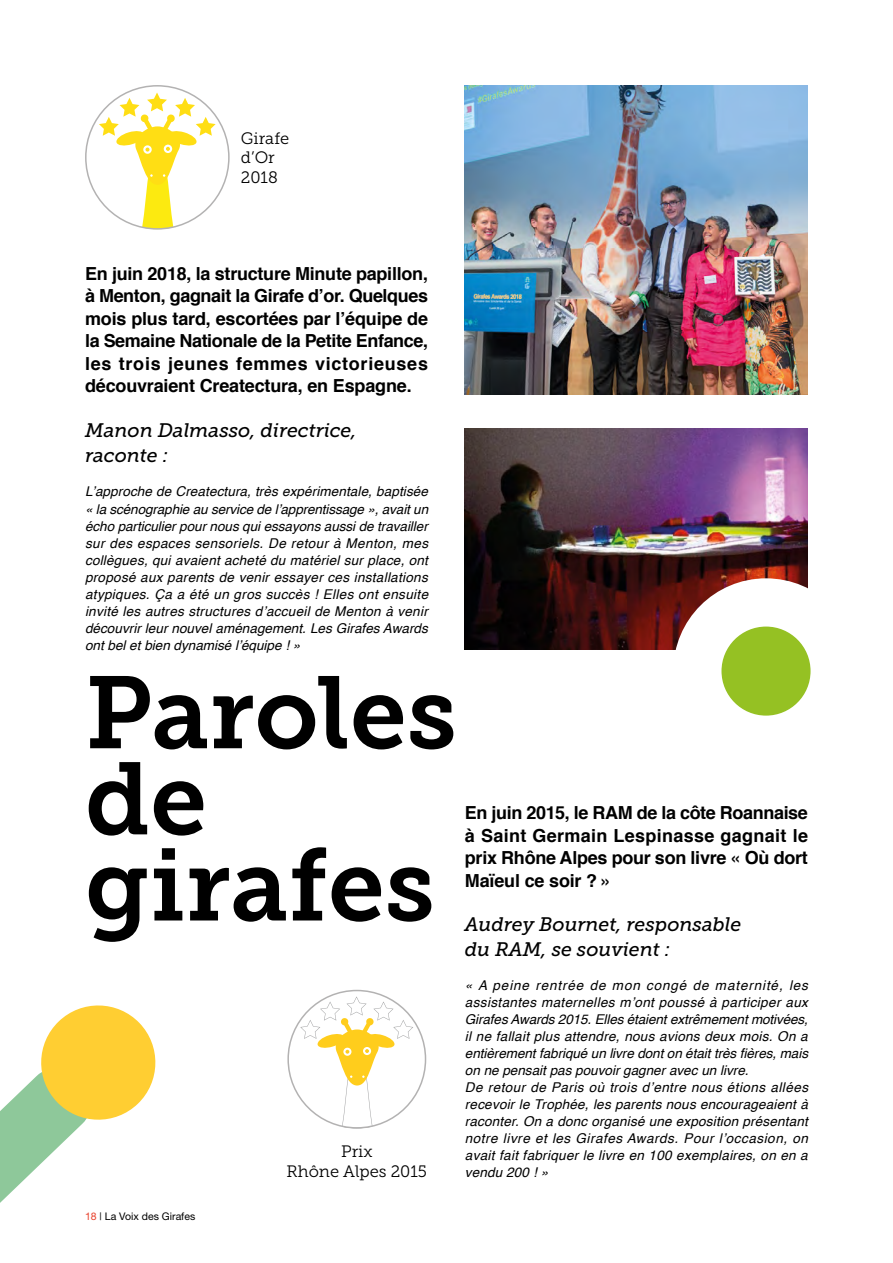
<style>
.page{position:relative;width:893px;height:1263px;background:#fff}
.page>*{position:absolute;margin:0;border:0;box-sizing:border-box;transform-origin:0 0}
.t1{font:101.85px/86.1px "Museo Slab 700";color:#000}
.t2{font:italic 19.5px/25px "Museo Slab 500";color:#000}
.t3{font:700 18px/22.5px "Helvetica";letter-spacing:-.01em;color:#000;text-align:justify}
.t4{font:16.5px/19.8px "Museo Slab 300";color:#000;text-align:center}
.t5{font:italic 13.5px/17px "Helvetica";letter-spacing:.015em;color:#000;text-align:justify}
.t6{font:10.5px "Helvetica Neue";color:#000}
.s1{color:#e8412c}
</style>
<div class="page">
<img style="left:465px;top:85px;width:343px;height:309px">
<img style="left:465px;top:428px;width:343px;height:222px">
<svg style="left:300px;top:996px;width:113px;height:132px"></svg>
<svg style="left:99px;top:93px;width:117px;height:135px"></svg>
<svg style="left:0;top:1005px;width:156px;height:198px"></svg>
<div style="left:673px;top:578px;width:186px;height:186px;background:#fff;border-radius:50%"></div>
<div style="left:721px;top:626px;width:89px;height:90px;background:#95c123;border-radius:50%"></div>
<p class="t4" style="left:241px;top:128px;width:50px;text-align:left">Girafe d’Or<br>2018</p>
<p class="t3" style="left:85px;top:262px;width:345px">En juin 2018, la structure Minute papillon, à Menton, gagnait la Girafe d’or. Quelques mois plus tard, escortées par l’équipe de la Semaine Nationale de la Petite Enfance, les trois jeunes femmes victorieuses découvraient Createctura, en Espagne.</p>
<h2 class="t2" style="left:85px;top:418px;width:273px">Manon Dalmasso, directrice, raconte :</h2>
<p class="t5" style="left:85px;top:484px;width:345px">L’approche de Createctura, très expérimentale, baptisée « la scénographie au service de l’apprentissage », avait un écho particulier pour nous qui essayons aussi de travailler sur des espaces sensoriels. De retour à Menton, mes collègues, qui avaient acheté du matériel sur place, ont proposé aux parents de venir essayer ces installations atypiques. Ça a été un gros succès ! Elles ont ensuite invité les autres structures d’accueil de Menton à venir découvrir leur nouvel aménagement. Les Girafes Awards ont bel et bien dynamisé l’équipe ! »</p>
<h1 class="t1" style="left:85px;top:671px;width:373px">Paroles de girafes</h1>
<p class="t4" style="left:287px;top:1142px;width:142px">Prix<br>Rhône Alpes 2015</p>
<h3 class="t3" style="left:465px;top:802px;width:345px">En juin 2015, le RAM de la côte Roannaise à Saint Germain Lespinasse gagnait le prix Rhône Alpes pour son livre « Où dort Maïeul ce soir ? »</h3>
<h2 class="t2" style="left:465px;top:912px;width:278px">Audrey Bournet, responsable du RAM, se souvient :</h2>
<p class="t5" style="left:465px;top:977px;width:345px;text-align:left">« A peine rentrée de mon congé de maternité, les assistantes maternelles m’ont poussé à participer aux Girafes Awards 2015. Elles étaient extrêmement motivées, il ne fallait plus attendre, nous avions deux mois. On a entièrement fabriqué un livre dont on était très fières, mais on ne pensait pas pouvoir gagner avec un livre.<br>De retour de Paris où trois d’entre nous étions allées recevoir le Trophée, les parents nous encourageaient à raconter. On a donc organisé une exposition présentant notre livre et les Girafes Awards. Pour l’occasion, on avait fait fabriquer le livre en 100 exemplaires, on en a vendu 200 ! »</p>
<p class="t6" style="left:85px;top:1210px;width:112px"><span class="s1">18</span> | La Voix des Girafes</p>
</div>
